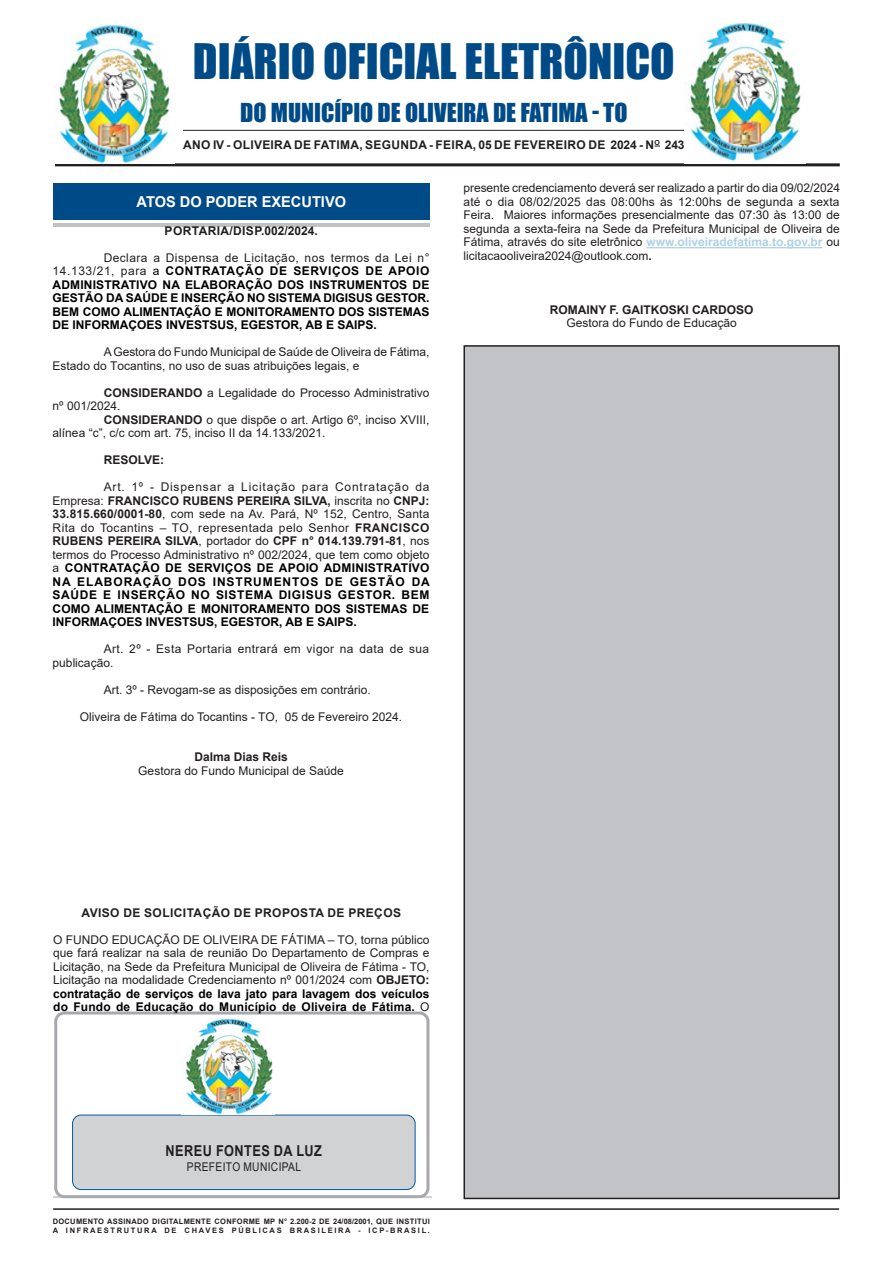
<style>
.page{position:relative;width:893px;height:1263px;background:#fff}
.page>*{position:absolute;margin:0;border:0;box-sizing:border-box;transform-origin:0 0}
.t1{font:45px "Impact";color:#004b87}
.t2{font:24px "Impact";color:#004b87}
.Chancela{font:700 15px "Arial";color:#fff}
.t3{font:700 15px "Arial";letter-spacing:.035em;color:#231f20;scale:.85 1}
.CORPO_DE_TEXTO{font:12px/13.5px "Arial";color:#231f20}
.SEM_PARAGRO{font:12px/13.5px "Arial";color:#231f20;text-align:justify}
.CORPO_DE_TEXTO-2{font:700 12px/13.5px "Arial";color:#000;text-align:justify}
.TITULOS{font:700 12px "Arial";letter-spacing:.025em;color:#231f20}
.CORPO_DE_TEXTO-3{font:12px/13.5px "Arial";letter-spacing:.03em;color:#231f20}
.CARGO{font:12px "Arial";color:#231f20}
.CIDADE{font:12px "Arial";color:#231f20}
.NOME{font:700 12px "Arial";color:#231f20}
.CORPO_DE_TEXTO-4{font:12px "Arial";letter-spacing:.035em;color:#231f20;scale:.85 1}
.CORPO_DE_TEXTO-5{font:700 12px "Arial";color:#231f20}
.t4{font:700 7.5px "Arial";letter-spacing:.04em;color:#231f20}
.t5{font:700 7.5px "Arial";letter-spacing:.225em;color:#231f20}
.s1{font-weight:400;color:#231f20}
.s2{font-weight:400}
.s3{font-weight:700}
.s4{font-weight:700;color:#000}
.s5{font-weight:700;color:#acd2e4}
</style>
<div class="page">
<hr style="left:53px;top:1208px;width:786px;height:2px;background:#231f20">
<hr style="left:55px;top:163px;width:785px;height:3px;background:#231f20">
<hr style="left:183px;top:130px;width:502px;height:1px;background:#231f20">
<div style="left:53px;top:184px;width:376px;height:35px;background:#004b87"></div>
<hr style="left:53px;top:1197px;width:379px;height:1px;background:#d1d2d4">
<div style="left:54px;top:1011px;width:375px;height:187px;border:3px solid #a8a9ad;border-radius:9px"></div>
<div style="left:73px;top:1115px;width:342px;height:74px;background:#d1d2d4;border-radius:9px"></div>
<div style="left:72px;top:1115px;width:343px;height:75px;border:1px solid #0057a8;border-radius:9px"></div>
<hr style="left:53px;top:223px;width:376px;height:4px;background:#c1c2c4">
<div style="left:53px;top:185px;width:376px;height:35px;background:#004b87"></div>
<img style="left:59px;top:24px;width:111px;height:139px">
<img style="left:690px;top:23px;width:111px;height:139px">
<img style="left:185px;top:1018px;width:88px;height:97px">
<div style="left:464px;top:346px;width:375px;height:852px;background:#c2c3c6"></div>
<div style="left:463px;top:345px;width:377px;height:854px;border:2px solid #231f20"></div>
<hr style="left:646px;top:247px;width:176px;height:1px;background:#acd2e4">
<p class="t1" style="left:193px;top:26px;width:483px">DIÁRIO OFICIAL ELETRÔNICO</p>
<p class="t2" style="left:240px;top:94px;width:389px">DO MUNICÍPIO DE OLIVEIRA DE FATIMA - TO</p>
<p class="TITULOS" style="left:183px;top:137px;width:503px">ANO IV - OLIVEIRA DE FATIMA, SEGUNDA - FEIRA, 05 DE FEVEREIRO DE 2024 - N<sup>O</sup> 243</p>
<p class="Chancela" style="left:137px;top:191px;width:211px">ATOS DO PODER EXECUTIVO</p>
<p class="TITULOS" style="left:165px;top:222px;width:155px">PORTARIA/DISP.002/2024.</p>
<p class="CORPO_DE_TEXTO-2" style="left:53px;top:251px;width:378px;text-indent:51px"><span class="s1">Declara a Dispensa de Licitação, nos termos da Lei n° 14.133/21, para</span> <span class="s2">a</span> CONTRATAÇÃO DE SERVIÇOS DE APOIO ADMINISTRATIVO NA ELABORAÇÃO DOS INSTRUMENTOS DE GESTÃO DA SAÚDE E INSERÇÃO NO SISTEMA DIGISUS GESTOR.<br>BEM COMO ALIMENTAÇÃO E MONITORAMENTO DOS SISTEMAS DE INFORMAÇOES INVESTSUS, EGESTOR, AB E SAIPS.</p>
<p class="CORPO_DE_TEXTO" style="left:53px;top:345px;width:378px;text-indent:51px">A Gestora do Fundo Municipal de Saúde de Oliveira de Fátima,<br>Estado do Tocantins, no uso de suas atribuições legais, e</p>
<p class="CORPO_DE_TEXTO" style="left:53px;top:386px;width:378px;text-indent:51px"><span class="s3">CONSIDERANDO</span> a Legalidade do Processo Administrativo nº 001/2024.</p>
<p class="CORPO_DE_TEXTO" style="left:53px;top:413px;width:378px;text-indent:51px"><span class="s3">CONSIDERANDO</span> o que dispõe o art. Artigo 6º, inciso XVIII, alínea “c”, c/c com art. 75, inciso II da 14.133/2021.</p>
<p class="CORPO_DE_TEXTO-5" style="left:104px;top:451px;width:62px">RESOLVE:</p>
<p class="CORPO_DE_TEXTO" style="left:53px;top:480px;width:379px;text-align:justify;text-indent:51px">Art. 1º - Dispensar a Licitação para Contratação da Empresa: <span class="s3">FRANCISCO RUBENS PEREIRA SILVA,</span> inscrita no <span class="s3">CNPJ:<br>33.815.660/0001-80</span>, com sede na Av. Pará, Nº 152, Centro, Santa Rita do Tocantins – TO, representada pelo Senhor <span class="s3">FRANCISCO RUBENS PEREIRA SILVA</span>, portador do <span class="s3">CPF n° 014.139.791-81</span>, nos termos do Processo Administrativo nº 002/2024, que tem como objeto a <span class="s4">CONTRATAÇÃO DE SERVIÇOS DE APOIO ADMINISTRATIVO NA ELABORAÇÃO DOS INSTRUMENTOS DE GESTÃO DA SAÚDE E INSERÇÃO NO SISTEMA DIGISUS GESTOR. BEM COMO ALIMENTAÇÃO E MONITORAMENTO DOS SISTEMAS DE INFORMAÇOES INVESTSUS, EGESTOR, AB E SAIPS.</span></p>
<p class="CORPO_DE_TEXTO-3" style="left:53px;top:642px;width:378px;text-indent:51px">Art. 2º - Esta Portaria entrará em vigor na data de sua publicação.</p>
<p class="CORPO_DE_TEXTO" style="left:104px;top:683px;width:269px">Art. 3º - Revogam-se as disposições em contrário.</p>
<p class="CIDADE" style="left:80px;top:708px;width:324px">Oliveira de Fátima do Tocantins - TO, 05 de Fevereiro 2024.</p>
<p class="NOME" style="left:194px;top:748px;width:95px">Dalma Dias Reis</p>
<p class="CARGO" style="left:138px;top:762px;width:207px">Gestora do Fundo Municipal de Saúde</p>
<p class="SEM_PARAGRO" style="left:463px;top:181px;width:378px">presente credenciamento deverá ser realizado a partir do dia 09/02/2024 até o dia 08/02/2025 das 08:00hs às 12:00hs de segunda a sexta Feira. Maiores informações presencialmente das 07:30 às 13:00 de segunda a sexta-feira na Sede da Prefeitura Municipal de Oliveira de Fátima, através do site eletrônico <span class="s5">www.oliveiradefatima.to.gov.br</span> ou licitacaooliveira2024@outlook.com<span class="s3">.</span></p>
<p class="NOME" style="left:550px;top:301px;width:205px">ROMAINY F. GAITKOSKI CARDOSO</p>
<p class="CARGO" style="left:567px;top:315px;width:172px">Gestora do Fundo de Educação</p>
<p class="TITULOS" style="left:81px;top:904px;width:321px">AVISO DE SOLICITAÇÃO DE PROPOSTA DE PREÇOS</p>
<p class="SEM_PARAGRO" style="left:53px;top:933px;width:378px">O FUNDO EDUCAÇÃO DE OLIVEIRA DE FÁTIMA – TO, torna público que fará realizar na sala de reunião Do Departamento de Compras e Licitação, na Sede da Prefeitura Municipal de Oliveira de Fátima - TO, Licitação na modalidade Credenciamento nº 001/2024 com <span class="s3">OBJETO: </span><span class="s4">contratação de serviços de lava jato para lavagem dos veículos do Fundo de Educação do Município de Oliveira de Fátima.</span> O</p>
<p class="t3" style="left:166px;top:1140px;width:185px">NEREU FONTES DA LUZ</p>
<p class="CORPO_DE_TEXTO-4" style="left:187px;top:1158px;width:136px">PREFEITO MUNICIPAL</p>
<p class="t4" style="left:53px;top:1216px;width:379px">DOCUMENTO ASSINADO DIGITALMENTE CONFORME MP N° 2.200-2 DE 24/08/2001, QUE INSTITUI</p>
<p class="t5" style="left:53px;top:1225px;width:379px">A INFRAESTRUTURA DE CHAVES PÚBLICAS BRASILEIRA - ICP-BRASIL.</p>
</div>
